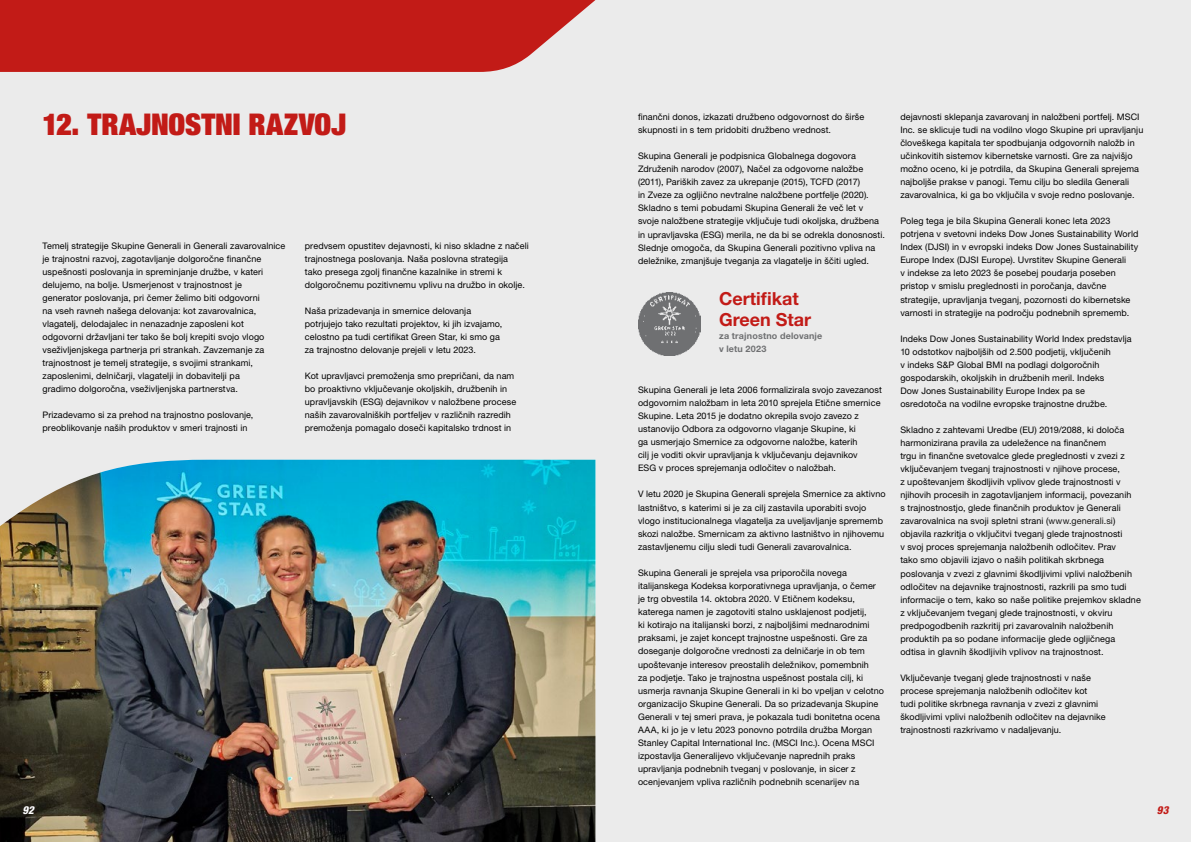
<style>
.page{position:relative;width:1191px;height:842px;background:#ebebeb}
.page>*{position:absolute;margin:0;border:0;box-sizing:border-box;transform-origin:0 0}
.t1{font:900 condensed 30px "Helvetica Neue LT Pro";color:#c21b17}
.t2{font:700 18px/21.6px "Helvetica Neue LT Pro";color:#c21b17}
.t3{font:italic 800 condensed 11px "Helvetica Neue LT Pro";color:#fff}
.t4{font:italic 800 condensed 11px "Helvetica Neue LT Pro";color:#c21b17}
.t5{font:9px/13px "Helvetica Neue LT Pro";letter-spacing:.01em;color:#000}
.t6{font:700 9px/13px "Helvetica Neue LT Pro";letter-spacing:.02em;color:#6f7072}
.s1{color:#181716}
</style>
<div class="page">
<img style="left:0;top:460px;width:595px;height:382px">
<img style="left:638px;top:293px;width:62px;height:63px">
<svg style="left:0;top:0;width:596px;height:72px;background:#c52a26"></svg>
<h1 class="t1" style="left:43px;top:104px;width:305px">12. TRAJNOSTNI RAZVOJ</h1>
<p class="t5" style="left:638px;top:110px;width:228px">finančni donos, izkazati družbeno odgovornost do širše skupnosti in s tem pridobiti družbeno vrednost.</p>
<p class="t5" style="left:638px;top:149px;width:248px">Skupina Generali je podpisnica Globalnega dogovora Združenih narodov (2007), Načel za odgovorne naložbe (2011), Pariških zavez za ukrepanje (2015), TCFD (2017)<br>in Zveze za ogljično nevtralne naložbene portfelje (2020).<br>Skladno s temi pobudami Skupina Generali že več let v svoje naložbene strategije vključuje tudi okoljska, družbena in upravljavska (ESG) merila, ne da bi se odrekla donosnosti.<br>Slednje omogoča, da Skupina Generali pozitivno vpliva na deležnike, zmanjšuje tveganja za vlagatelje in ščiti ugled.</p>
<h2 class="t2" style="left:719px;top:287px;width:94px">Certifikat<br>Green Star</h2>
<p class="t6" style="left:719px;top:329px;width:105px">za trajnostno delovanje v letu 2023</p>
<p class="t5" style="left:638px;top:383px;width:245px">Skupina Generali je leta 2006 formalizirala svojo zavezanost odgovornim naložbam in leta 2010 sprejela Etične smernice Skupine. Leta 2015 je dodatno okrepila svojo zavezo z ustanovijo Odbora za odgovorno vlaganje Skupine, ki<br>ga usmerjajo Smernice za odgovorne naložbe, katerih<br>cilj je voditi okvir upravljanja k vključevanju dejavnikov<br>ESG v proces sprejemanja odločitev o naložbah.</p>
<p class="t5" style="left:638px;top:487px;width:249px">V letu 2020 je Skupina Generali sprejela Smernice za aktivno lastništvo, s katerimi si je za cilj zastavila uporabiti svojo vlogo institucionalnega vlagatelja za uveljavljanje sprememb skozi naložbe. Smernicam za aktivno lastništvo in njihovemu zastavljenemu cilju sledi tudi Generali zavarovalnica.</p>
<p class="t5" style="left:638px;top:566px;width:247px">Skupina Generali je sprejela vsa priporočila novega italijanskega Kodeksa korporativnega upravljanja, o čemer je trg obvestila 14. oktobra 2020. V Etičnem kodeksu, katerega namen je zagotoviti stalno usklajenost podjetij,<br>ki kotirajo na italijanski borzi, z najboljšimi mednarodnimi praksami, je zajet koncept trajnostne uspešnosti. Gre za doseganje dolgoročne vrednosti za delničarje in ob tem upoštevanje interesov preostalih deležnikov, pomembnih<br>za podjetje. Tako je trajnostna uspešnost postala cilj, ki usmerja ravnanja Skupine Generali in ki bo vpeljan v celotno organizacijo Skupine Generali. Da so prizadevanja Skupine Generali v tej smeri prava, je pokazala tudi bonitetna ocena AAA, ki jo je v letu 2023 ponovno potrdila družba Morgan Stanley Capital International Inc. (MSCI Inc.). Ocena MSCI izpostavlja Generalijevo vključevanje naprednih praks upravljanja podnebnih tveganj v poslovanje, in sicer z ocenjevanjem vpliva različnih podnebnih scenarijev na</p>
<p class="t5" style="left:305px;top:239px;width:225px">predvsem opustitev dejavnosti, ki niso skladne z načeli trajnostnega poslovanja. Naša poslovna strategija<br>tako presega zgolj finančne kazalnike in stremi k dolgoročnemu pozitivnemu vplivu na družbo in okolje.</p>
<p class="t5" style="left:305px;top:304px;width:199px">Naša prizadevanja in smernice delovanja potrjujejo tako rezultati projektov, ki jih izvajamo, celostno pa tudi certifikat Green Star, ki smo ga za trajnostno delovanje prejeli v letu 2023.</p>
<p class="t5" style="left:305px;top:369px;width:213px">Kot upravljavci premoženja smo prepričani, da nam bo proaktivno vključevanje okoljskih, družbenih in upravljavskih (ESG) dejavnikov v naložbene procese naših zavarovalniških portfeljev v različnih razredih premoženja pomagalo doseči kapitalsko trdnost in</p>
<p class="t5" style="left:43px;top:239px;width:244px">Temelj strategije Skupine Generali in Generali zavarovalnice je trajnostni razvoj, zagotavljanje dolgoročne finančne uspešnosti poslovanja in spreminjanje družbe, v kateri delujemo, na bolje. Usmerjenost v trajnostnost je<br>generator poslovanja, pri čemer želimo biti odgovorni<br>na vseh ravneh našega delovanja: kot zavarovalnica, vlagatelj, delodajalec in nenazadnje zaposleni kot odgovorni državljani ter tako še bolj krepiti svojo vlogo vseživljenjskega partnerja pri strankah. Zavzemanje za trajnostnost je temelj strategije, s svojimi strankami, zaposlenimi, delničarji, vlagatelji in dobavitelji pa<br>gradimo dolgoročna, vseživljenjska partnerstva.</p>
<p class="t5" style="left:43px;top:408px;width:212px">Prizadevamo si za prehod na trajnostno poslovanje, preoblikovanje naših produktov v smeri trajnosti in</p>
<p class="t5" style="left:900px;top:110px;width:244px">dejavnosti sklepanja zavarovanj in naložbeni portfelj. MSCI Inc. se sklicuje tudi na vodilno vlogo Skupine pri upravljanju človeškega kapitala ter spodbujanja odgovornih naložb in učinkovitih sistemov kibernetske varnosti. Gre za najvišjo možno oceno, ki je potrdila, da Skupina Generali sprejema najboljše prakse v panogi. Temu cilju bo sledila Generali zavarovalnica, ki ga bo vključila v svoje redno poslovanje.</p>
<p class="t5" style="left:900px;top:214px;width:239px">Poleg tega je bila Skupina Generali konec leta 2023 potrjena v svetovni indeks Dow Jones Sustainability World Index (DJSI) in v evropski indeks Dow Jones Sustainability Europe Index (DJSI Europe). Uvrstitev Skupine Generali<br>v indekse za leto 2023 še posebej poudarja poseben pristop v smislu preglednosti in poročanja, davčne strategije, upravljanja tveganj, pozornosti do kibernetske varnosti in strategije na področju podnebnih sprememb.</p>
<p class="t5" style="left:900px;top:332px;width:233px">Indeks Dow Jones Sustainability World Index predstavlja 10 odstotkov najboljših od 2.500 podjetij, vključenih<br>v indeks S&amp;P Global BMI na podlagi dolgoročnih gospodarskih, okoljskih in družbenih meril. Indeks<br>Dow Jones Sustainability Europe Index pa se osredotoča na vodilne evropske trajnostne družbe.</p>
<p class="t5" style="left:900px;top:423px;width:242px">Skladno z zahtevami Uredbe (EU) 2019/2088, ki določa harmonizirana pravila za udeležence na finančnem<br>trgu in finančne svetovalce glede preglednosti v zvezi z vključevanjem tveganj trajnostnosti v njihove procese,<br>z upoštevanjem škodljivih vplivov glede trajnostnosti v njihovih procesih in zagotavljanjem informacij, povezanih<br>s trajnostnostjo, glede finančnih produktov je Generali zavarovalnica na svoji spletni strani (<span class="s1">www.generali.si</span>) objavila razkritja o vključitvi tveganj glede trajnostnosti<br>v svoj proces sprejemanja naložbenih odločitev. Prav<br>tako smo objavili izjavo o naših politikah skrbnega poslovanja v zvezi z glavnimi škodljivimi vplivi naložbenih odločitev na dejavnike trajnostnosti, razkrili pa smo tudi informacije o tem, kako so naše politike prejemkov skladne z vključevanjem tveganj glede trajnostnosti, v okviru predpogodbenih razkritij pri zavarovalnih naložbenih produktih pa so podane informacije glede ogljičnega odtisa in glavnih škodljivih vplivov na trajnostnost.</p>
<p class="t5" style="left:900px;top:671px;width:207px">Vključevanje tveganj glede trajnostnosti v naše procese sprejemanja naložbenih odločitev kot<br>tudi politike skrbnega ravnanja v zvezi z glavnimi škodljivimi vplivi naložbenih odločitev na dejavnike trajnostnosti razkrivamo v nadaljevanju.</p>
<p class="t3" style="left:22px;top:802px;width:13px">92</p>
<p class="t4" style="left:1157px;top:802px;width:13px">93</p>
</div>
